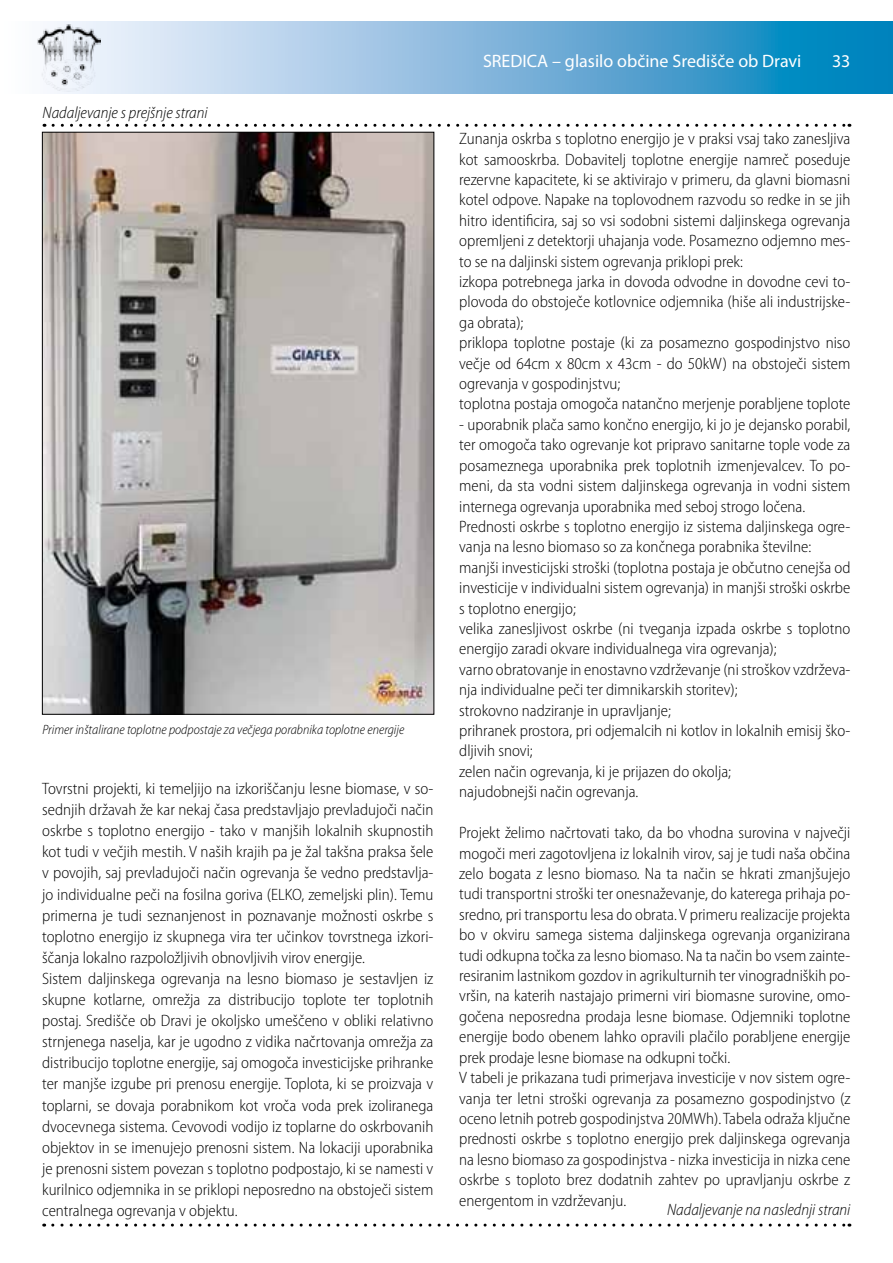
<style>
.page{position:relative;width:893px;height:1263px;background:#fff}
.page>*{position:absolute;margin:0;border:0;box-sizing:border-box;transform-origin:0 0}
.t1{font:18px "Myriad Pro";color:#fff}
.t2{font:300 semi-condensed 16.5px/20.4px "Myriad Pro";color:#000}
.t3{font:italic 300 semi-condensed 16.5px "Myriad Pro";color:#000}
.t4{font:italic 300 semi-condensed 13.5px "Myriad Pro";color:#000}
</style>
<div class="page">
<svg style="left:54px;top:21px;width:839px;height:73px;background:#78b5da"></svg>
<img style="left:37px;top:24px;width:64px;height:67px">
<svg style="left:53px;top:1223px;width:797px;height:3px"></svg>
<img style="left:44px;top:134px;width:388px;height:579px">
<svg style="left:53px;top:124px;width:797px;height:3px"></svg>
<p class="t3" style="left:43px;top:104px;width:167px">Nadaljevanje s prejšnje strani</p>
<p class="t4" style="left:43px;top:722px;width:363px">Primer inštalirane toplotne podpostaje za večjega porabnika toplotne energije</p>
<p class="t2" style="left:42px;top:778px;width:393px;line-height:21.1px">Tovrstni projekti, ki temeljijo na izkoriščanju lesne biomase, v so&shy;sednjih državah že kar nekaj časa predstavljajo prevladujoči način oskrbe s toplotno energijo - tako v manjših lokalnih skupnostih kot tudi v večjih mestih. V naših krajih pa je žal takšna praksa šele v povojih, saj prevladujoči način ogrevanja še vedno predstavlja&shy;jo individualne peči na fosilna goriva (ELKO, zemeljski plin). Temu primerna je tudi seznanjenost in poznavanje možnosti oskrbe s toplotno energijo iz skupnega vira ter učinkov tovrstnega izkori&shy;ščanja lokalno razpoložljivih obnovljivih virov energije.<br>Sistem daljinskega ogrevanja na lesno biomaso je sestavljen iz skupne kotlarne, omrežja za distribucijo toplote ter toplotnih postaj. Središče ob Dravi je okoljsko umeščeno v obliki relativno strnjenega naselja, kar je ugodno z vidika načrtovanja omrežja za distribucijo toplotne energije, saj omogoča investicijske prihranke ter manjše izgube pri prenosu energije. Toplota, ki se proizvaja v toplarni, se dovaja porabnikom kot vroča voda prek izoliranega dvocevnega sistema. Cevovodi vodijo iz toplarne do oskrbovanih objektov in se imenujejo prenosni sistem. Na lokaciji uporabnika je prenosni sistem povezan s toplotno podpostajo, ki se namesti v kurilnico odjemnika in se priklopi neposredno na obstoječi sistem centralnega ogrevanja v objektu.</p>
<p class="t1" style="left:483px;top:50px;width:320px">SREDICA – glasilo občine Središče ob Dravi</p>
<p class="t1" style="left:832px;top:50px;width:20px">33</p>
<p class="t2" style="left:459px;top:129px;width:393px">Zunanja oskrba s toplotno energijo je v praksi vsaj tako zanesljiva kot samooskrba. Dobavitelj toplotne energije namreč poseduje rezervne kapacitete, ki se aktivirajo v primeru, da glavni biomasni kotel odpove. Napake na toplovodnem razvodu so redke in se jih hitro identificira, saj so vsi sodobni sistemi daljinskega ogrevanja opremljeni z detektorji uhajanja vode. Posamezno odjemno mes&shy;to se na daljinski sistem ogrevanja priklopi prek:<br>izkopa potrebnega jarka in dovoda odvodne in dovodne cevi to&shy;plovoda do obstoječe kotlovnice odjemnika (hiše ali industrijske&shy;ga obrata);<br>priklopa toplotne postaje (ki za posamezno gospodinjstvo niso večje od 64cm x 80cm x 43cm - do 50kW) na obstoječi sistem ogrevanja v gospodinjstvu;<br>toplotna postaja omogoča natančno merjenje porabljene toplote</p>
<p class="t2" style="left:459px;top:414px;width:393px">- uporabnik plača samo končno energijo, ki jo je dejansko porabil, ter omogoča tako ogrevanje kot pripravo sanitarne tople vode za posameznega uporabnika prek toplotnih izmenjevalcev. To po&shy;meni, da sta vodni sistem daljinskega ogrevanja in vodni sistem internega ogrevanja uporabnika med seboj strogo ločena.<br>Prednosti oskrbe s toplotno energijo iz sistema daljinskega ogre&shy;vanja na lesno biomaso so za končnega porabnika številne: manjši investicijski stroški (toplotna postaja je občutno cenejša od investicije v individualni sistem ogrevanja) in manjši stroški oskrbe s toplotno energijo;<br>velika zanesljivost oskrbe (ni tveganja izpada oskrbe s toplotno energijo zaradi okvare individualnega vira ogrevanja);<br>varno obratovanje in enostavno vzdrževanje (ni stroškov vzdrževa&shy;nja individualne peči ter dimnikarskih storitev);<br>strokovno nadziranje in upravljanje;<br>prihranek prostora, pri odjemalcih ni kotlov in lokalnih emisij ško&shy;dljivih snovi;<br>zelen način ogrevanja, ki je prijazen do okolja;<br>najudobnejši način ogrevanja.</p>
<p class="t2" style="left:459px;top:823px;width:393px">Projekt želimo načrtovati tako, da bo vhodna surovina v največji mogoči meri zagotovljena iz lokalnih virov, saj je tudi naša občina zelo bogata z lesno biomaso. Na ta način se hkrati zmanjšujejo tudi transportni stroški ter onesnaževanje, do katerega prihaja po&shy;sredno, pri transportu lesa do obrata. V primeru realizacije projekta bo v okviru samega sistema daljinskega ogrevanja organizirana tudi odkupna točka za lesno biomaso. Na ta način bo vsem zainte&shy;resiranim lastnikom gozdov in agrikulturnih ter vinogradniških po&shy;vršin, na katerih nastajajo primerni viri biomasne surovine, omo&shy;gočena neposredna prodaja lesne biomase. Odjemniki toplotne energije bodo obenem lahko opravili plačilo porabljene energije prek prodaje lesne biomase na odkupni točki.<br>V tabeli je prikazana tudi primerjava investicije v nov sistem ogre&shy;vanja ter letni stroški ogrevanja za posamezno gospodinjstvo (z oceno letnih potreb gospodinjstva 20MWh). Tabela odraža ključne prednosti oskrbe s toplotno energijo prek daljinskega ogrevanja na lesno biomaso za gospodinjstva - nizka investicija in nizka cene oskrbe s toploto brez dodatnih zahtev po upravljanju oskrbe z energentom in vzdrževanju.</p>
<p class="t3" style="left:667px;top:1201px;width:185px">Nadaljevanje na naslednji strani</p>
</div>
